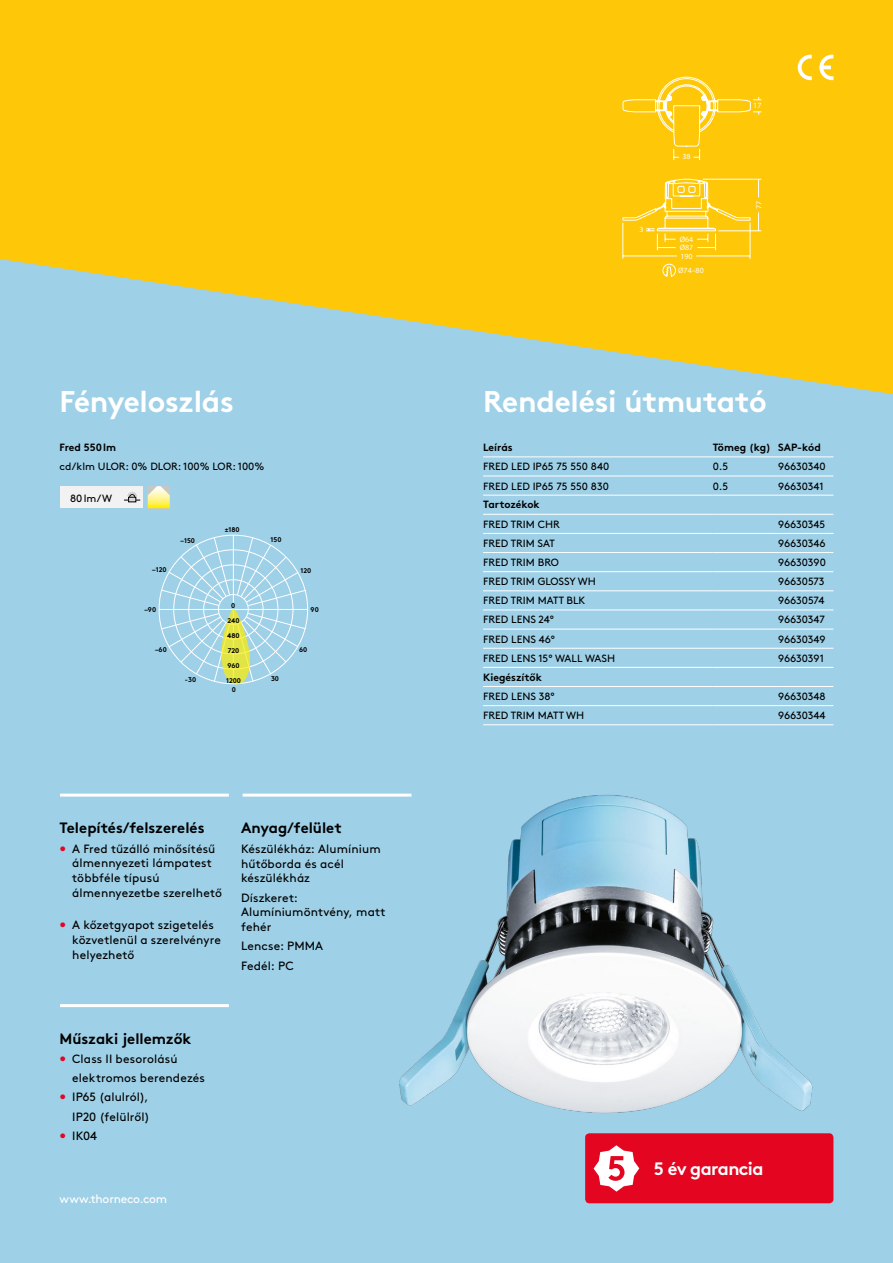
<style>
.page{position:relative;width:893px;height:1263px;background:#9ed0e7}
.page>*{position:absolute;margin:0;border:0;box-sizing:border-box;transform-origin:0 0}
.t1{font:700 30px "Brown";letter-spacing:-.015em;color:#fff}
.t2{font:700 18px "Brown";letter-spacing:-.035em;color:#fff}
.t3{font:700 15px "Brown";color:#000}
.t4{font:12px/14.9px "Brown";letter-spacing:.01em;color:#000}
.t5{font:12px "Brown";letter-spacing:-.02em;color:#fff}
.t6{font:10.5px "Brown";color:#000}
.t7{font:700 10.5px "Brown";color:#000}
.t8{font:7.8px/8.4px "Futura";color:#fff}
.t9{font:700 6.9px/15px "Brown";color:#000}
.s1{color:#e40521}
</style>
<div class="page">
<svg style="left:0;top:0;width:893px;height:394px;fill:#fec708"></svg>
<hr style="left:233px;top:535px;width:1px;height:67px;background:#fff">
<hr style="left:159px;top:609px;width:149px;height:1px;background:#fff">
<svg style="left:161px;top:536px;width:146px;height:148px"></svg>
<hr style="left:60px;top:794px;width:169px;height:3px;background:#fff">
<hr style="left:60px;top:1004px;width:169px;height:3px;background:#fff">
<hr style="left:243px;top:794px;width:168px;height:3px;background:#fff">
<hr style="left:483px;top:456px;width:230px;height:1px;background:#fff">
<hr style="left:713px;top:456px;width:65px;height:1px;background:#fff">
<hr style="left:778px;top:456px;width:55px;height:1px;background:#fff">
<hr style="left:483px;top:629px;width:230px;height:1px;background:#fff">
<hr style="left:713px;top:629px;width:65px;height:1px;background:#fff">
<hr style="left:778px;top:629px;width:55px;height:1px;background:#fff">
<hr style="left:483px;top:648px;width:230px;height:1px;background:#fff">
<hr style="left:713px;top:648px;width:65px;height:1px;background:#fff">
<hr style="left:778px;top:648px;width:55px;height:1px;background:#fff">
<hr style="left:483px;top:667px;width:230px;height:1px;background:#fff">
<hr style="left:713px;top:667px;width:65px;height:1px;background:#fff">
<hr style="left:778px;top:667px;width:55px;height:1px;background:#fff">
<hr style="left:483px;top:686px;width:230px;height:1px;background:#fff">
<hr style="left:713px;top:686px;width:65px;height:1px;background:#fff">
<hr style="left:778px;top:686px;width:55px;height:1px;background:#fff">
<hr style="left:483px;top:705px;width:230px;height:1px;background:#fff">
<hr style="left:713px;top:705px;width:65px;height:1px;background:#fff">
<hr style="left:778px;top:705px;width:55px;height:1px;background:#fff">
<hr style="left:483px;top:724px;width:230px;height:1px;background:#fff">
<hr style="left:713px;top:724px;width:65px;height:1px;background:#fff">
<hr style="left:778px;top:724px;width:55px;height:1px;background:#fff">
<hr style="left:483px;top:476px;width:230px;height:1px;background:#fff">
<hr style="left:713px;top:476px;width:65px;height:1px;background:#fff">
<hr style="left:778px;top:476px;width:55px;height:1px;background:#fff">
<hr style="left:483px;top:514px;width:230px;height:1px;background:#fff">
<hr style="left:713px;top:514px;width:65px;height:1px;background:#fff">
<hr style="left:778px;top:514px;width:55px;height:1px;background:#fff">
<hr style="left:483px;top:533px;width:230px;height:1px;background:#fff">
<hr style="left:713px;top:533px;width:65px;height:1px;background:#fff">
<hr style="left:778px;top:533px;width:55px;height:1px;background:#fff">
<hr style="left:483px;top:552px;width:230px;height:1px;background:#fff">
<hr style="left:713px;top:552px;width:65px;height:1px;background:#fff">
<hr style="left:778px;top:552px;width:55px;height:1px;background:#fff">
<hr style="left:483px;top:571px;width:230px;height:1px;background:#fff">
<hr style="left:713px;top:571px;width:65px;height:1px;background:#fff">
<hr style="left:778px;top:571px;width:55px;height:1px;background:#fff">
<hr style="left:483px;top:590px;width:230px;height:1px;background:#fff">
<hr style="left:713px;top:590px;width:65px;height:1px;background:#fff">
<hr style="left:778px;top:590px;width:55px;height:1px;background:#fff">
<hr style="left:483px;top:610px;width:230px;height:1px;background:#fff">
<hr style="left:713px;top:610px;width:65px;height:1px;background:#fff">
<hr style="left:778px;top:610px;width:55px;height:1px;background:#fff">
<hr style="left:483px;top:495px;width:230px;height:1px;background:#fff">
<hr style="left:713px;top:495px;width:65px;height:1px;background:#fff">
<hr style="left:778px;top:495px;width:55px;height:1px;background:#fff">
<svg style="left:148px;top:486px;width:22px;height:22px"></svg>
<div style="left:60px;top:486px;width:83px;height:22px;background:#f2f2f2"></div>
<svg style="left:124px;top:492px;width:16px;height:10px"></svg>
<img style="left:376px;top:793px;width:457px;height:342px">
<hr style="left:623px;top:223px;width:1px;height:36px;background:#fff">
<hr style="left:750px;top:223px;width:1px;height:36px;background:#fff">
<hr style="left:696px;top:256px;width:54px;height:1px;background:#fff">
<hr style="left:623px;top:256px;width:54px;height:1px;background:#fff">
<hr style="left:718px;top:231px;width:43px;height:1px;background:#fff">
<hr style="left:703px;top:179px;width:58px;height:1px;background:#fff">
<svg style="left:758px;top:180px;width:1px;height:17px"></svg>
<svg style="left:758px;top:212px;width:1px;height:19px"></svg>
<svg style="left:622px;top:179px;width:129px;height:71px;background:#fecd26"></svg>
<svg style="left:622px;top:77px;width:139px;height:83px;background:#fecb1d"></svg>
<svg style="left:662px;top:264px;width:14px;height:13px"></svg>
<svg style="left:798px;top:55px;width:14px;height:25px"></svg>
<svg style="left:819px;top:55px;width:14px;height:25px"></svg>
<div style="left:585px;top:1133px;width:248px;height:70px;background:#e40521;border-radius:4px"></div>
<svg style="left:594px;top:1145px;width:45px;height:46px"></svg>
<h1 class="t1" style="left:60px;top:378px;width:176px">Fényeloszlás</h1>
<p class="t7" style="left:60px;top:439px;width:58px">Fred 550lm</p>
<p class="t6" style="left:60px;top:458px;width:206px">cd/klm ULOR: 0% DLOR: 100% LOR: 100%</p>
<p class="t6" style="left:70px;top:490px;width:44px">80lm/W</p>
<p class="t9" style="left:180px;top:532px;width:16px">–150</p>
<p class="t9" style="left:225px;top:521px;width:16px">±180</p>
<p class="t9" style="left:271px;top:531px;width:12px">150</p>
<p class="t9" style="left:152px;top:561px;width:16px">–120</p>
<p class="t9" style="left:300px;top:562px;width:12px">120</p>
<p class="t9" style="left:144px;top:601px;width:13px">–90</p>
<p class="t9" style="left:311px;top:602px;width:10px">90</p>
<p class="t9" style="left:155px;top:642px;width:13px">–60</p>
<p class="t9" style="left:231px;top:598px;width:6px">0</p>
<p class="t9" style="left:226px;top:612px;width:16px">240<br>480<br>720<br>960<br>1200</p>
<p class="t9" style="left:299px;top:641px;width:10px">60</p>
<p class="t9" style="left:271px;top:671px;width:10px">30</p>
<p class="t9" style="left:185px;top:671px;width:13px">-30</p>
<p class="t9" style="left:232px;top:681px;width:6px">0</p>
<p class="t3" style="left:60px;top:816px;width:147px">Telepítés/felszerelés</p>
<p class="t3" style="left:241px;top:816px;width:102px">Anyag/felület</p>
<p class="t4" style="left:241px;top:840px;width:141px">Készülékház: Alumínium hűtőborda és acél készülékház</p>
<p class="t4" style="left:241px;top:889px;width:146px">Díszkeret:<br>Alumíniumöntvény, matt fehér</p>
<p class="t4" style="left:241px;top:936px;width:84px;line-height:19.2px">Lencse: PMMA<br>Fedél: PC</p>
<p class="t4" style="left:72px;top:840px;width:151px;text-indent:-13px"><span class="s1">•</span> A Fred tűzálló minősítésű álmennyezeti lámpatest többféle típusú álmennyezetbe szerelhető</p>
<p class="t4" style="left:72px;top:916px;width:150px;text-indent:-13px"><span class="s1">•</span> A kőzetgyapot szigetelés közvetlenül a szerelvényre helyezhető</p>
<p class="t3" style="left:60px;top:1026px;width:133px">Műszaki jellemzők</p>
<p class="t4" style="left:72px;top:1048px;width:134px;line-height:19.2px;text-indent:-13px"><span class="s1">•</span> Class II besorolású elektromos berendezés</p>
<p class="t4" style="left:60px;top:1086px;width:92px;line-height:19.2px;text-align:right"><span class="s1">•</span> IP65 (alulról),<br>IP20 (felülről)</p>
<p class="t4" style="left:60px;top:1127px;width:39px"><span class="s1">•</span> IK04</p>
<p class="t5" style="left:60px;top:1190px;width:109px">www.thorneco.com</p>
<p class="t8" style="left:639px;top:225px;width:6px">3</p>
<p class="t8" style="left:682px;top:152px;width:10px">38</p>
<p class="t8" style="left:680px;top:235px;width:15px">Ø64</p>
<p class="t8" style="left:680px;top:243px;width:15px">Ø87<br>190</p>
<p class="t8" style="left:678px;top:266px;width:27px">Ø74–80</p>
<p class="t8" style="left:753px;top:101px;width:10px">17</p>
<p class="t8" style="left:754px;top:209px;width:10px;rotate:-90deg">77</p>
<h1 class="t1" style="left:483px;top:378px;width:285px">Rendelési útmutató</h1>
<p class="t7" style="left:483px;top:439px;width:31px">Leírás</p>
<p class="t7" style="left:713px;top:439px;width:110px">Tömeg (kg) SAP-kód</p>
<p class="t6" style="left:483px;top:459px;width:128px">FRED LED IP65 75 550 840</p>
<p class="t6" style="left:713px;top:459px;width:17px">0.5</p>
<p class="t6" style="left:778px;top:459px;width:49px">96630340</p>
<p class="t6" style="left:483px;top:478px;width:127px">FRED LED IP65 75 550 830</p>
<p class="t6" style="left:713px;top:478px;width:17px">0.5</p>
<p class="t6" style="left:778px;top:478px;width:47px">96630341</p>
<p class="t7" style="left:483px;top:496px;width:58px">Tartozékok</p>
<p class="t6" style="left:483px;top:516px;width:78px">FRED TRIM CHR</p>
<p class="t6" style="left:778px;top:516px;width:49px">96630345</p>
<p class="t6" style="left:483px;top:535px;width:73px">FRED TRIM SAT</p>
<p class="t6" style="left:778px;top:535px;width:49px">96630346</p>
<p class="t6" style="left:483px;top:554px;width:77px">FRED TRIM BRO</p>
<p class="t6" style="left:778px;top:554px;width:49px">96630390</p>
<p class="t6" style="left:483px;top:573px;width:114px">FRED TRIM GLOSSY WH</p>
<p class="t6" style="left:778px;top:573px;width:48px">96630573</p>
<p class="t6" style="left:483px;top:593px;width:104px">FRED TRIM MATT BLK</p>
<p class="t6" style="left:778px;top:593px;width:48px">96630574</p>
<p class="t6" style="left:483px;top:612px;width:72px">FRED LENS 24°</p>
<p class="t6" style="left:778px;top:612px;width:48px">96630347</p>
<p class="t6" style="left:483px;top:631px;width:73px">FRED LENS 46°</p>
<p class="t6" style="left:778px;top:631px;width:49px">96630349</p>
<p class="t6" style="left:483px;top:650px;width:134px">FRED LENS 15° WALL WASH</p>
<p class="t6" style="left:778px;top:650px;width:47px">96630391</p>
<p class="t7" style="left:483px;top:668px;width:60px">Kiegészítők</p>
<p class="t6" style="left:483px;top:688px;width:73px">FRED LENS 38°</p>
<p class="t6" style="left:778px;top:688px;width:49px">96630348</p>
<p class="t6" style="left:483px;top:707px;width:103px">FRED TRIM MATT WH</p>
<p class="t6" style="left:778px;top:707px;width:49px">96630344</p>
<h2 class="t2" style="left:654px;top:1154px;width:111px">5 év garancia</h2>
</div>
